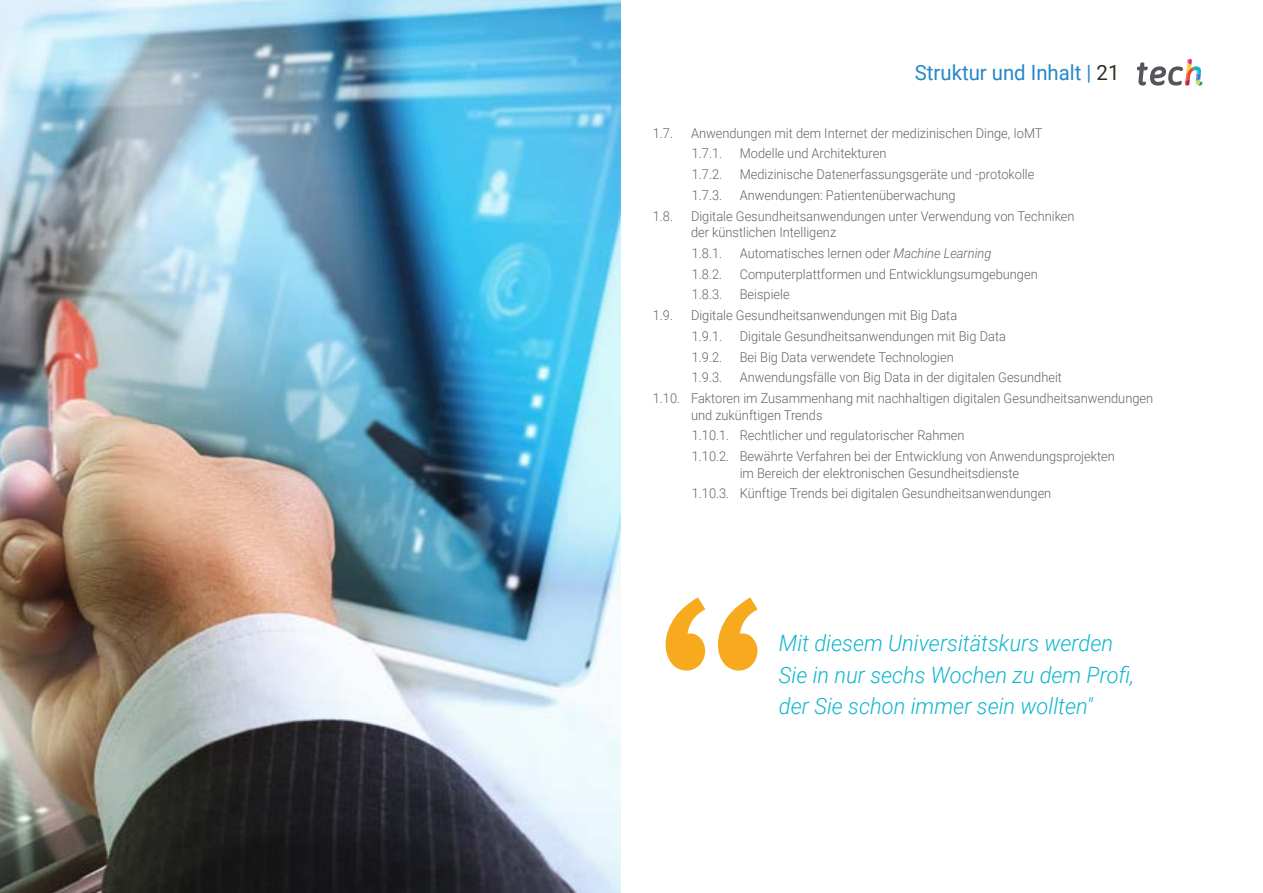
<style>
.page{position:relative;width:1263px;height:893px;background:#fff}
.page>*{position:absolute;margin:0;border:0;box-sizing:border-box;transform-origin:0 0}
.t1{font:italic 300 22.5px/31.5px "Roboto";color:#0fb6cf}
.t2{font:21px "Roboto";color:#2488c9}
.t3{font:300 13.5px/20.7px "Roboto";color:#61646a;scale:.95 1}
.s1{color:#312e20}
.s2{font-style:italic}
</style>
<div class="page">
<img style="left:0;top:0;width:621px;height:893px">
<svg style="left:1137px;top:59px;width:65px;height:27px"></svg>
<svg style="left:665px;top:597px;width:93px;height:74px"></svg>
<h2 class="t2" style="left:915px;top:57px;width:206px">Struktur und Inhalt | <span class="s1">21</span></h2>
<p class="t3" style="left:653px;top:122px;width:23px">1.7.</p>
<p class="t3" style="left:691px;top:122px;width:372px">Anwendungen mit dem Internet der medizinischen Dinge, IoMT<br>1.7.1.</p>
<p class="t3" style="left:740px;top:143px;width:156px">Modelle und Architekturen</p>
<p class="t3" style="left:692px;top:164px;width:34px">1.7.2.</p>
<p class="t3" style="left:740px;top:164px;width:312px">Medizinische Datenerfassungsgeräte und -protokolle</p>
<p class="t3" style="left:692px;top:184px;width:34px">1.7.3.</p>
<p class="t3" style="left:740px;top:184px;width:229px">Anwendungen: Patientenüberwachung</p>
<p class="t3" style="left:653px;top:205px;width:23px">1.8.</p>
<p class="t3" style="left:691px;top:207px;width:405px;line-height:16.5px">Digitale Gesundheitsanwendungen unter Verwendung von Techniken der künstlichen Intelligenz</p>
<p class="t3" style="left:692px;top:242px;width:34px">1.8.1.</p>
<p class="t3" style="left:740px;top:242px;width:266px">Automatisches lernen oder <span class="s2">Machine Learning</span></p>
<p class="t3" style="left:692px;top:263px;width:34px">1.8.2.</p>
<p class="t3" style="left:740px;top:263px;width:315px">Computerplattformen und Entwicklungsumgebungen</p>
<p class="t3" style="left:692px;top:284px;width:34px">1.8.3.</p>
<p class="t3" style="left:740px;top:284px;width:54px">Beispiele</p>
<p class="t3" style="left:653px;top:305px;width:23px">1.9.</p>
<p class="t3" style="left:691px;top:305px;width:282px">Digitale Gesundheitsanwendungen mit Big Data<br>1.9.1.</p>
<p class="t3" style="left:740px;top:325px;width:282px">Digitale Gesundheitsanwendungen mit Big Data</p>
<p class="t3" style="left:692px;top:346px;width:34px">1.9.2.</p>
<p class="t3" style="left:740px;top:346px;width:227px">Bei Big Data verwendete Technologien</p>
<p class="t3" style="left:692px;top:367px;width:34px">1.9.3.</p>
<p class="t3" style="left:653px;top:367px;width:528px;text-align:center">Anwendungsfälle von Big Data in der digitalen Gesundheit<br>1.10. Faktoren im Zusammenhang mit nachhaltigen digitalen Gesundheitsanwendungen</p>
<p class="t3" style="left:691px;top:404px;width:448px">und zukünftigen Trends<br>1.10.1. Rechtlicher und regulatorischer Rahmen<br>1.10.2. Bewährte Verfahren bei der Entwicklung von Anwendungsprojekten</p>
<p class="t3" style="left:692px;top:462px;width:380px;text-indent:48px">im Bereich der elektronischen Gesundheitsdienste<br>1.10.3. Künftige Trends bei digitalen Gesundheitsanwendungen</p>
<h1 class="t1" style="left:779px;top:627px;width:357px">Mit diesem Universitätskurs werden<br>Sie in nur sechs Wochen zu dem Profi, der Sie schon immer sein wollten"</h1>
</div>
